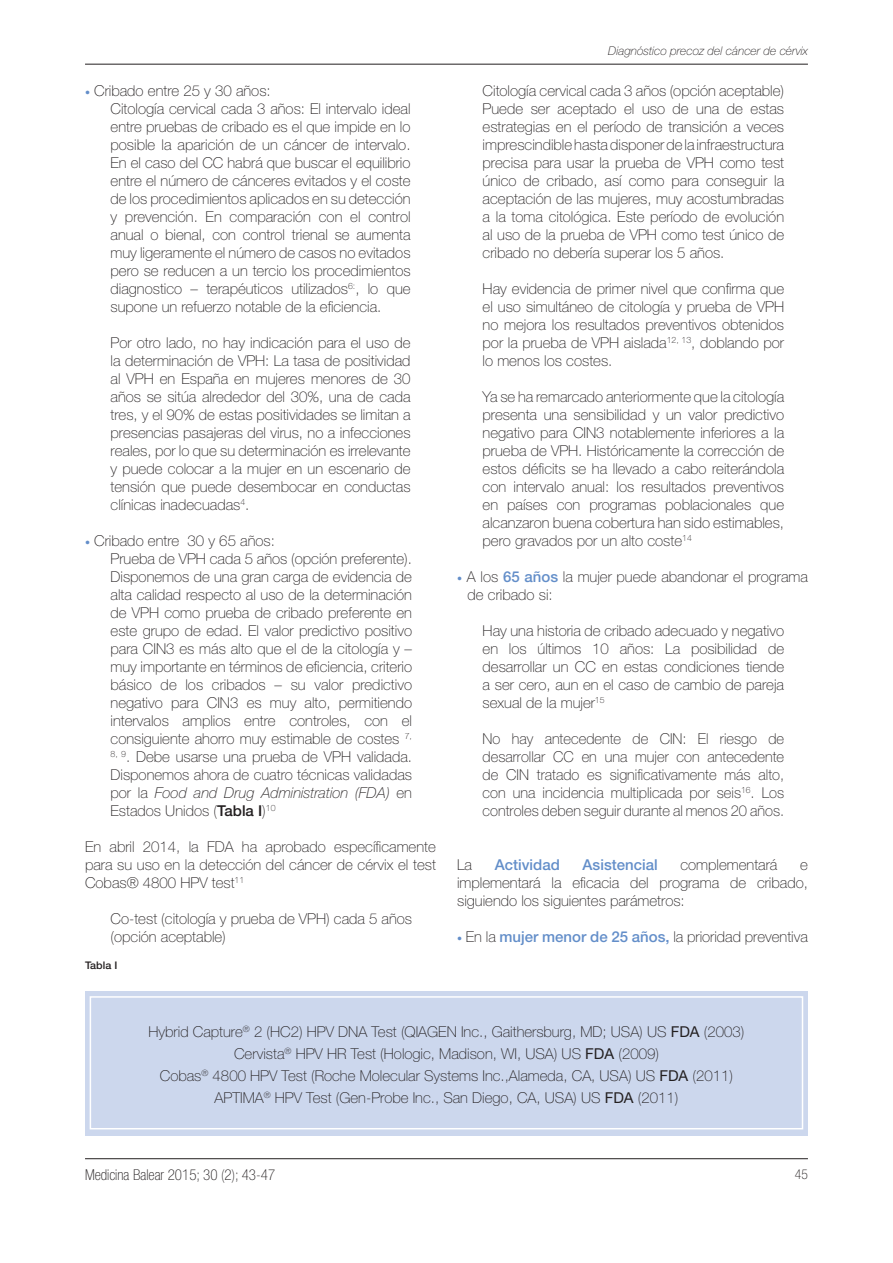
<style>
.page{position:relative;width:893px;height:1263px;background:#fff}
.page>*{position:absolute;margin:0;border:0;box-sizing:border-box;transform-origin:0 0}
.t1{font:100 15px/18px "Helvetica Neue LT Std";color:#231f20;text-align:justify}
.t2{font:100 condensed 15px "Helvetica Neue LT Std";color:#231f20}
.t3{font:500 15px "Helvetica Neue LT Std";color:#638ec9}
.t4{font:100 condensed 13.5px "Helvetica Neue LT Std";color:#231f20}
.t5{font:italic 100 12px "Helvetica Neue LT Std";color:#231f20}
.t6{font:500 10.5px "Helvetica Neue LT Std";color:#231f20}
.s1{font-weight:900;color:#638ec9}
.s2{font-style:italic}
.s3{font-weight:500}
.s4{font-weight:500;color:#638ec9}
.s5{font-weight:400}
</style>
<div class="page">
<hr style="left:85px;top:1158px;width:723px;height:1px;background:#231f20">
<hr style="left:85px;top:64px;width:723px;height:1px;background:#231f20">
<div style="left:85px;top:991px;width:723px;height:144px;background:#ccd7ed"></div>
<div style="left:90px;top:996px;width:713px;height:133px;border:2px solid #fff"></div>
<p class="t1" style="left:111px;top:81px;width:302px;text-align:left;text-indent:-26px"><span class="s1">·</span> Cribado entre 25 y 30 años:<br>Citología cervical cada 3 años: El intervalo ideal entre pruebas de cribado es el que impide en lo posible la aparición de un cáncer de intervalo.<br>En el caso del CC habrá que buscar el equilibrio entre el número de cánceres evitados y el coste de los procedimientos aplicados en su detección y prevención. En comparación con el control anual o bienal, con control trienal se aumenta muy ligeramente el número de casos no evitados pero se reducen a un tercio los procedimientos diagnostico – terapéuticos utilizados<sup>6:</sup>, lo que supone un refuerzo notable de la eficiencia.</p>
<p class="t1" style="left:111px;top:333px;width:302px">Por otro lado, no hay indicación para el uso de la determinación de VPH: La tasa de positividad al VPH en España en mujeres menores de 30 años se sitúa alrededor del 30%, una de cada tres, y el 90% de estas positividades se limitan a presencias pasajeras del virus, no a infecciones reales, por lo que su determinación es irrelevante y puede colocar a la mujer en un escenario de tensión que puede desembocar en conductas clínicas inadecuadas<sup>4</sup>.</p>
<p class="t1" style="left:111px;top:531px;width:303px;text-align:left;text-indent:-25px"><span class="s1">·</span> Cribado entre 30 y 65 años:<br>Prueba de VPH cada 5 años (opción preferente).<br>Disponemos de una gran carga de evidencia de alta calidad respecto al uso de la determinación de VPH como prueba de cribado preferente en este grupo de edad. El valor predictivo positivo para CIN3 es más alto que el de la citología y – muy importante en términos de eficiencia, criterio básico de los cribados – su valor predictivo negativo para CIN3 es muy alto, permitiendo intervalos amplios entre controles, con el consiguiente ahorro muy estimable de costes <sup>7, 8,</sup> <sup>9</sup>. Debe usarse una prueba de VPH validada.<br>Disponemos ahora de cuatro técnicas validadas por la <span class="s2">Food and Drug Administration (FDA)</span> en Estados Unidos (<span class="s3">Tabla I</span>)<sup>10</sup></p>
<p class="t1" style="left:85px;top:837px;width:352px">En abril 2014, la FDA ha aprobado específicamente para su uso en la detección del cáncer de cérvix el test Cobas® 4800 HPV test<sup>11</sup></p>
<p class="t1" style="left:111px;top:909px;width:303px">Co-test (citología y prueba de VPH) cada 5 años (opción aceptable)</p>
<p class="t6" style="left:85px;top:959px;width:34px">Tabla I</p>
<p class="t5" style="left:608px;top:44px;width:201px">Diagnóstico precoz del cáncer de cérvix</p>
<p class="t1" style="left:483px;top:81px;width:303px">Citología cervical cada 3 años (opción aceptable)<br>Puede ser aceptado el uso de una de estas estrategias en el período de transición a veces imprescindible hasta disponer de la infraestructura precisa para usar la prueba de VPH como test único de cribado, así como para conseguir la aceptación de las mujeres, muy acostumbradas a la toma citológica. Este período de evolución al uso de la prueba de VPH como test único de cribado no debería superar los 5 años.</p>
<p class="t1" style="left:483px;top:279px;width:303px">Hay evidencia de primer nivel que confirma que el uso simultáneo de citología y prueba de VPH no mejora los resultados preventivos obtenidos por la prueba de VPH aislada<sup>12,</sup> <sup>13</sup>, doblando por lo menos los costes.</p>
<p class="t1" style="left:483px;top:387px;width:303px">Ya se ha remarcado anteriormente que la citología presenta una sensibilidad y un valor predictivo negativo para CIN3 notablemente inferiores a la prueba de VPH. Históricamente la corrección de estos déficits se ha llevado a cabo reiterándola con intervalo anual: los resultados preventivos en países con programas poblacionales que alcanzaron buena cobertura han sido estimables, pero gravados por un alto coste<sup>14</sup></p>
<p class="t1" style="left:468px;top:567px;width:342px;text-indent:-10px"><span class="s1">·</span> A los <span class="s4">65 años</span> la mujer puede abandonar el programa de cribado si:</p>
<p class="t1" style="left:483px;top:621px;width:303px">Hay una historia de cribado adecuado y negativo en los últimos 10 años: La posibilidad de desarrollar un CC en estas condiciones tiende a ser cero, aun en el caso de cambio de pareja sexual de la mujer<sup>15</sup></p>
<p class="t1" style="left:483px;top:729px;width:303px">No hay antecedente de CIN: El riesgo de desarrollar CC en una mujer con antecedente de CIN tratado es significativamente más alto, con una incidencia multiplicada por seis<sup>16</sup>. Los controles deben seguir durante al menos 20 años.</p>
<p class="t1" style="left:457px;top:855px;width:16px">La</p>
<p class="t3" style="left:495px;top:855px;width:67px">Actividad</p>
<p class="t3" style="left:583px;top:855px;width:77px">Asistencial</p>
<p class="t1" style="left:680px;top:855px;width:98px">complementará</p>
<p class="t1" style="left:457px;top:855px;width:352px;text-indent:343px">e implementará la eficacia del programa de cribado, siguiendo los siguientes parámetros:</p>
<p class="t1" style="left:457px;top:927px;width:352px"><span class="s1">·</span> En la <span class="s4">mujer menor de 25 años,</span> la prioridad preventiva</p>
<p class="t1" style="left:149px;top:1020px;width:597px;line-height:22.2px;text-align:center">Hybrid Capture<sup>®</sup> 2 (HC2) HPV DNA Test (QIAGEN Inc., Gaithersburg, MD; USA) US <span class="s5">FDA</span> (2003)<br>Cervista<sup>®</sup> HPV HR Test (Hologic, Madison, WI, USA) US <span class="s5">FDA</span> (2009)<br>Cobas<sup>®</sup> 4800 HPV Test (Roche Molecular Systems Inc.,Alameda, CA, USA) US <span class="s5">FDA</span> (2011)<br>APTIMA<sup>®</sup> HPV Test (Gen-Probe Inc., San Diego, CA, USA) US <span class="s5">FDA</span> (2011)</p>
<p class="t2" style="left:85px;top:1166px;width:192px">Medicina Balear 2015; 30 (2); 43-47</p>
<p class="t4" style="left:795px;top:1166px;width:14px">45</p>
</div>
